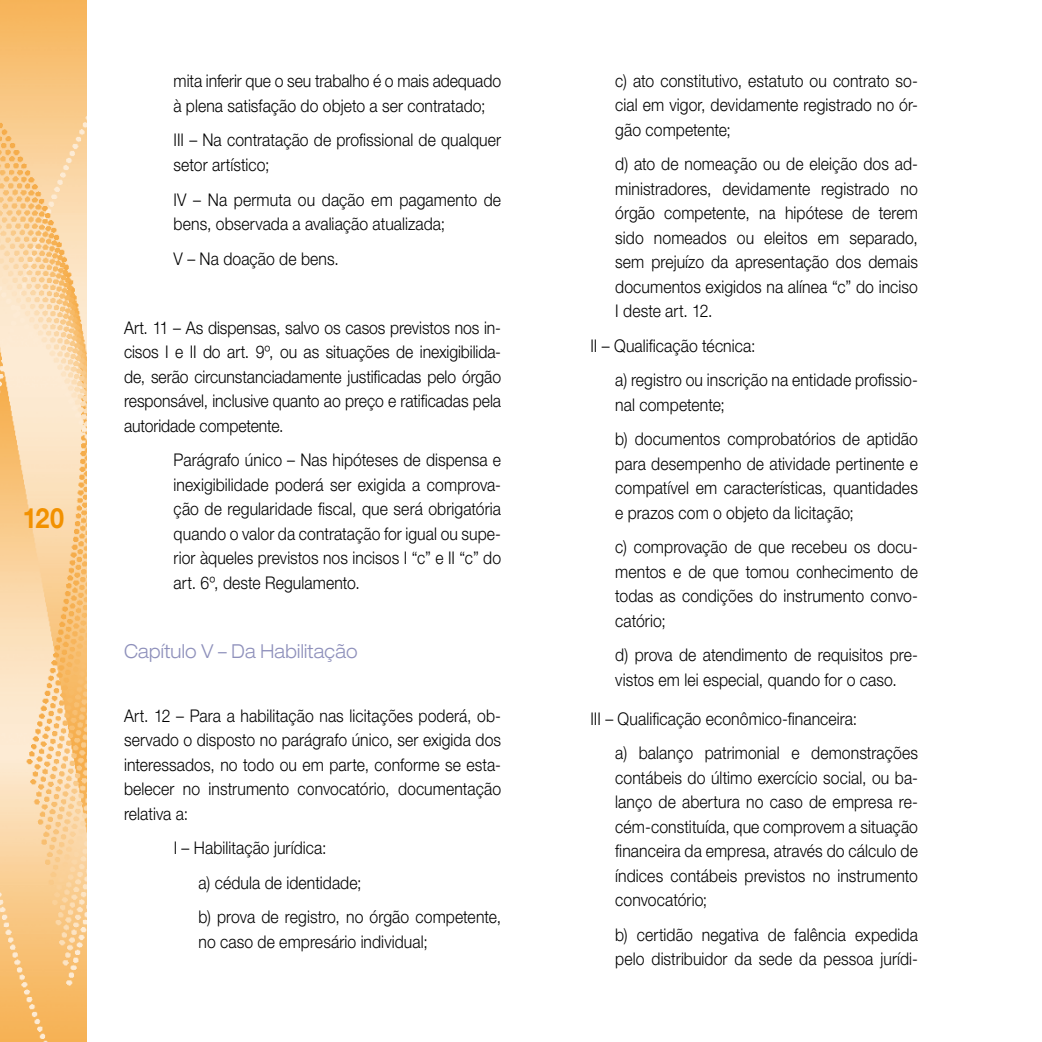
<style>
.page{position:relative;width:1042px;height:1042px;background:#fff}
.page>*{position:absolute;margin:0;border:0;box-sizing:border-box;transform-origin:0 0}
.t1{font:700 28px "Helvetica Neue LT Pro";color:#f29100;scale:.9 1}
.t2{font:300 expanded 19.25px "Helvetica Neue LT Pro";letter-spacing:.015em;color:#8e90bb;scale:.9 1}
.t3{font:300 17.5px/24.5px "Helvetica Neue LT Pro";letter-spacing:.005em;color:#000;scale:.9 1}
</style>
<div class="page">
<img style="left:0;top:0;width:87px;height:1042px">
<h1 class="t1" style="left:23px;top:501px;width:48px">120</h1>
<p class="t3" style="left:174px;top:68px;width:365px">mita inferir que o seu trabalho é o mais adequado à plena satisfação do objeto a ser contratado;</p>
<p class="t3" style="left:174px;top:127px;width:365px">III – Na contratação de profissional de qualquer setor artístico;</p>
<p class="t3" style="left:174px;top:187px;width:365px">IV – Na permuta ou dação em pagamento de bens, observada a avaliação atualizada;</p>
<p class="t3" style="left:174px;top:246px;width:185px">V – Na doação de bens.</p>
<p class="t3" style="left:124px;top:315px;width:420px;text-align:justify">Art. 11 – As dispensas, salvo os casos previstos nos in&shy;cisos I e II do art. 9º, ou as situações de inexigibilida&shy;de, serão circunstanciadamente justificadas pelo órgão responsável, inclusive quanto ao preço e ratificadas pela autoridade competente.</p>
<p class="t3" style="left:174px;top:447px;width:365px;text-align:justify">Parágrafo único – Nas hipóteses de dispensa e inexigibilidade poderá ser exigida a comprova&shy;ção de regularidade fiscal, que será obrigatória quando o valor da contratação for igual ou supe&shy;rior àqueles previstos nos incisos I “c” e II “c” do art. 6º, deste Regulamento.</p>
<p class="t2" style="left:124px;top:639px;width:261px">Capítulo V – Da Habilitação</p>
<p class="t3" style="left:124px;top:703px;width:420px;text-align:justify">Art. 12 – Para a habilitação nas licitações poderá, ob&shy;servado o disposto no parágrafo único, ser exigida dos interessados, no todo ou em parte, conforme se esta&shy;belecer no instrumento convocatório, documentação relativa a:</p>
<p class="t3" style="left:198px;top:830px;width:338px;line-height:34.5px;text-indent:-25px">I – Habilitação jurídica:<br>a) cédula de identidade;<br>b) prova de registro, no órgão competente,</p>
<p class="t3" style="left:198px;top:928px;width:256px">no caso de empresário individual;</p>
<p class="t3" style="left:615px;top:68px;width:338px;text-align:justify">c) ato constitutivo, estatuto ou contrato so&shy;cial em vigor, devidamente registrado no ór&shy;gão competente;</p>
<p class="t3" style="left:615px;top:151px;width:338px;text-align:justify">d) ato de nomeação ou de eleição dos ad&shy;ministradores, devidamente registrado no órgão competente, na hipótese de terem sido nomeados ou eleitos em separado, sem prejuízo da apresentação dos demais documentos exigidos na alínea “c” do inciso I deste art. 12.</p>
<p class="t3" style="left:615px;top:328px;width:338px;line-height:34.5px;text-indent:-25px">II – Qualificação técnica:<br>a) registro ou inscrição na entidade profissio-</p>
<p class="t3" style="left:615px;top:387px;width:338px;line-height:34.5px">nal competente;<br>b) documentos comprobatórios de aptidão</p>
<p class="t3" style="left:615px;top:451px;width:338px;text-align:justify">para desempenho de atividade pertinente e compatível em características, quantidades e prazos com o objeto da licitação;</p>
<p class="t3" style="left:615px;top:534px;width:338px;text-align:justify">c) comprovação de que recebeu os docu&shy;mentos e de que tomou conhecimento de todas as condições do instrumento convo&shy;catório;</p>
<p class="t3" style="left:615px;top:642px;width:338px">d) prova de atendimento de requisitos pre&shy;vistos em lei especial, quando for o caso.</p>
<p class="t3" style="left:615px;top:701px;width:338px;line-height:34.5px;text-indent:-25px">III – Qualificação econômico-financeira:<br>a) balanço patrimonial e demonstrações</p>
<p class="t3" style="left:615px;top:765px;width:338px;text-align:justify">contábeis do último exercício social, ou ba&shy;lanço de abertura no caso de empresa re&shy;cém-constituída, que comprovem a situação financeira da empresa, através do cálculo de índices contábeis previstos no instrumento convocatório;</p>
<p class="t3" style="left:615px;top:922px;width:338px">b) certidão negativa de falência expedida pelo distribuidor da sede da pessoa jurídi-</p>
</div>
